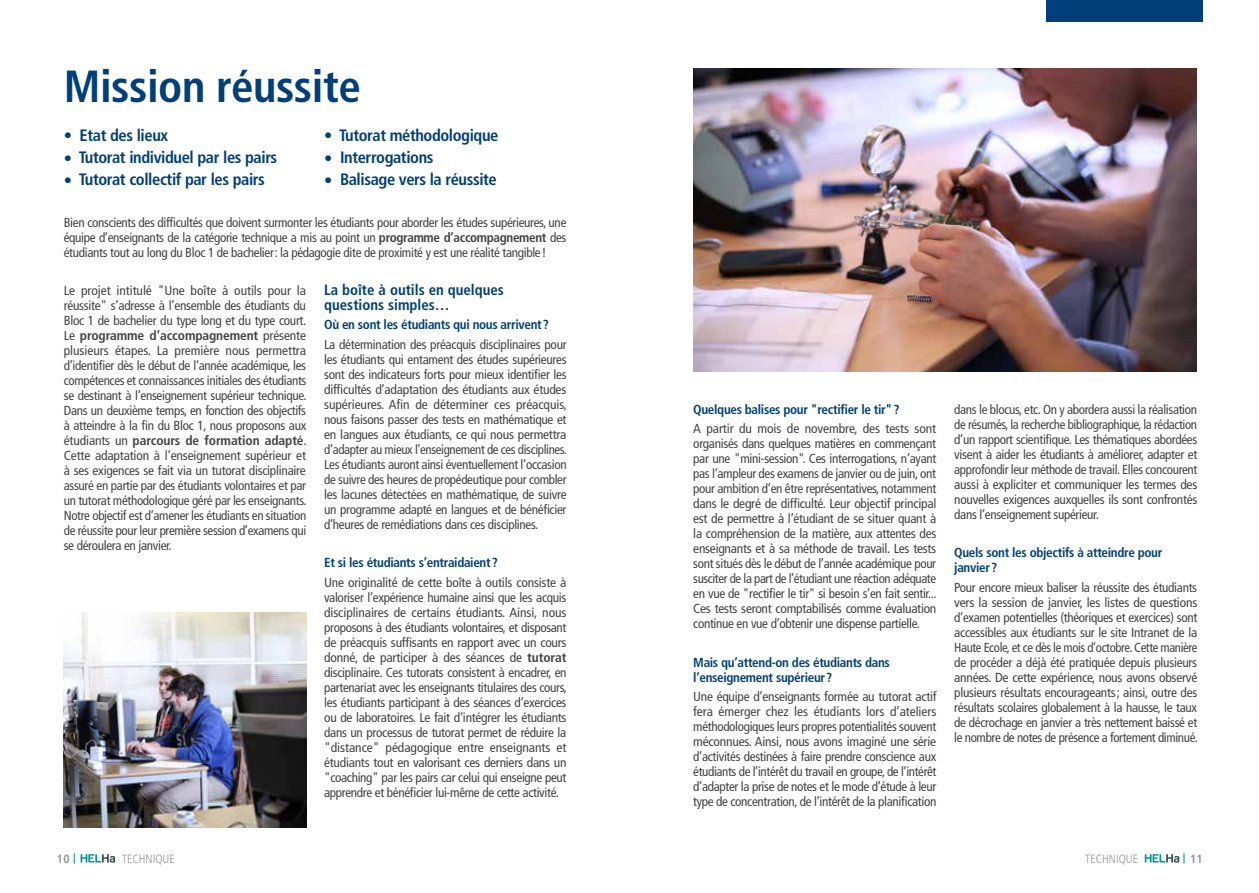
<style>
.page{position:relative;width:1259px;height:893px;background:#fff}
.page>*{position:absolute;margin:0;border:0;box-sizing:border-box;transform-origin:0 0}
.t1{font:700 condensed 45px "Frutiger LT Std";letter-spacing:-.01em;color:#003f79}
.t2{font:700 condensed 16.5px "Frutiger LT Std";letter-spacing:-.025em;color:#003f79}
.t3{font:700 condensed 15px/15px "Frutiger LT Std";color:#003f79}
.t4{font:condensed 13.2px/15px "Frutiger LT Std";letter-spacing:-.025em;color:#434345;text-align:justify}
.t5{font:700 condensed 13.2px/15px "Frutiger LT Std";letter-spacing:-.025em;color:#003f79}
.t6{font:300 condensed 12px "Frutiger LT Std";color:#929395}
.t7{font:700 condensed 12px "Frutiger LT Std";color:#929395}
.s1{font-weight:700}
.s2{font-size:10.35px;color:#009790}
</style>
<div class="page">
<svg style="left:1144px;top:854px;width:35px;height:9px"></svg>
<svg style="left:81px;top:854px;width:34px;height:9px"></svg>
<div style="left:1046px;top:0;width:157px;height:21px;background:#003f79"></div>
<img style="left:64px;top:612px;width:242px;height:215px">
<img style="left:693px;top:68px;width:504px;height:303px">
<h1 class="t1" style="left:64px;top:59px;width:299px">Mission réussite</h1>
<p class="t2" style="left:64px;top:125px;width:106px">• Etat des lieux</p>
<p class="t2" style="left:64px;top:147px;width:215px">• Tutorat individuel par les pairs</p>
<p class="t2" style="left:64px;top:170px;width:203px">• Tutorat collectif par les pairs</p>
<p class="t2" style="left:324px;top:125px;width:176px">• Tutorat méthodologique</p>
<p class="t2" style="left:324px;top:147px;width:111px">• Interrogations</p>
<p class="t2" style="left:324px;top:170px;width:174px">• Balisage vers la réussite</p>
<p class="t4" style="left:64px;top:215px;width:504px">Bien conscients des difficultés que doivent surmonter les étudiants pour aborder les études supérieures, une équipe d’enseignants de la catégorie technique a mis au point un <span class="s1">programme d’accompagnement</span> des étudiants tout au long du Bloc 1 de bachelier: la pédagogie dite de proximité y est une réalité tangible!</p>
<p class="t4" style="left:64px;top:283px;width:244px">Le projet intitulé "Une boîte à outils pour la réussite" s’adresse à l’ensemble des étudiants du Bloc 1 de bachelier du type long et du type court.<br>Le <span class="s1">programme d’accompagnement</span> présente plusieurs étapes. La première nous permettra d’identifier dès le début de l’année académique, les compétences et connaissances initiales des étudiants se destinant à l’enseignement supérieur technique.<br>Dans un deuxième temps, en fonction des objectifs à atteindre à la fin du Bloc 1, nous proposons aux étudiants un <span class="s1">parcours de formation adapté</span>.<br>Cette adaptation à l’enseignement supérieur et à ses exigences se fait via un tutorat disciplinaire assuré en partie par des étudiants volontaires et par un tutorat méthodologique géré par les enseignants.<br>Notre objectif est d’amener les étudiants en situation de réussite pour leur première session d’examens qui se déroulera en janvier.</p>
<p class="t3" style="left:324px;top:283px;width:181px">La boîte à outils en quelques questions simples…</p>
<p class="t5" style="left:324px;top:317px;width:226px">Où en sont les étudiants qui nous arrivent?</p>
<p class="t4" style="left:324px;top:337px;width:244px">La détermination des préacquis disciplinaires pour les étudiants qui entament des études supérieures sont des indicateurs forts pour mieux identifier les difficultés d’adaptation des étudiants aux études supérieures. Afin de déterminer ces préacquis, nous faisons passer des tests en mathématique et en langues aux étudiants, ce qui nous permettra d’adapter au mieux l’enseignement de ces disciplines.<br>Les étudiants auront ainsi éventuellement l’occasion de suivre des heures de propédeutique pour combler les lacunes détectées en mathématique, de suivre un programme adapté en langues et de bénéficier d’heures de remédiations dans ces disciplines.</p>
<p class="t5" style="left:324px;top:555px;width:175px">Et si les étudiants s’entraidaient?</p>
<p class="t4" style="left:324px;top:574px;width:244px">Une originalité de cette boîte à outils consiste à valoriser l’expérience humaine ainsi que les acquis disciplinaires de certains étudiants. Ainsi, nous proposons à des étudiants volontaires, et disposant de préacquis suffisants en rapport avec un cours donné, de participer à des séances de <span class="s1">tutorat </span>disciplinaire. Ces tutorats consistent à encadrer, en partenariat avec les enseignants titulaires des cours, les étudiants participant à des séances d’exercices ou de laboratoires. Le fait d’intégrer les étudiants dans un processus de tutorat permet de réduire la "distance" pédagogique entre enseignants et étudiants tout en valorisant ces derniers dans un "coaching" par les pairs car celui qui enseigne peut apprendre et bénéficier lui-même de cette activité.</p>
<p class="t5" style="left:693px;top:402px;width:208px">Quelques balises pour "rectifier le tir"?</p>
<p class="t4" style="left:693px;top:421px;width:245px">A partir du mois de novembre, des tests sont organisés dans quelques matières en commençant par une "mini-session". Ces interrogations, n’ayant pas l’ampleur des examens de janvier ou de juin, ont pour ambition d’en être représentatives, notamment dans le degré de difficulté. Leur objectif principal est de permettre à l’étudiant de se situer quant à la compréhension de la matière, aux attentes des enseignants et à sa méthode de travail. Les tests sont situés dès le début de l’année académique pour susciter de la part de l’étudiant une réaction adéquate en vue de "rectifier le tir" si besoin s’en fait sentir...<br>Ces tests seront comptabilisés comme évaluation continue en vue d’obtenir une dispense partielle.</p>
<p class="t5" style="left:693px;top:654px;width:198px">Mais qu’attend-on des étudiants dans l’enseignement supérieur?</p>
<p class="t4" style="left:693px;top:689px;width:245px">Une équipe d’enseignants formée au tutorat actif fera émerger chez les étudiants lors d’ateliers méthodologiques leurs propres potentialités souvent méconnues. Ainsi, nous avons imaginé une série d’activités destinées à faire prendre conscience aux étudiants de l’intérêt du travail en groupe, de l’intérêt d’adapter la prise de notes et le mode d’étude à leur type de concentration, de l’intérêt de la planification</p>
<p class="t4" style="left:954px;top:402px;width:245px">dans le blocus, etc. On y abordera aussi la réalisation de résumés, la recherche bibliographique, la rédaction d’un rapport scientifique. Les thématiques abordées visent à aider les étudiants à améliorer, adapter et approfondir leur méthode de travail. Elles concourent aussi à expliciter et communiquer les termes des nouvelles exigences auxquelles ils sont confrontés dans l’enseignement supérieur.</p>
<p class="t5" style="left:954px;top:545px;width:209px">Quels sont les objectifs à atteindre pour janvier?</p>
<p class="t4" style="left:954px;top:580px;width:245px">Pour encore mieux baliser la réussite des étudiants vers la session de janvier, les listes de questions d’examen potentielles (théoriques et exercices) sont accessibles aux étudiants sur le site Intranet de la Haute Ecole, et ce dès le mois d’octobre. Cette manière de procéder a déjà été pratiquée depuis plusieurs années. De cette expérience, nous avons observé plusieurs résultats encourageants; ainsi, outre des résultats scolaires globalement à la hausse, le taux de décrochage en janvier a très nettement baissé et le nombre de notes de présence a fortement diminué.</p>
<p class="t7" style="left:57px;top:851px;width:20px">10 <span class="s2">|</span></p>
<p class="t6" style="left:122px;top:852px;width:54px">TECHNIQUE</p>
<p class="t6" style="left:1085px;top:852px;width:54px">TECHNIQUE</p>
<p class="t7" style="left:1182px;top:851px;width:21px"><span class="s2">|</span> 11</p>
</div>
